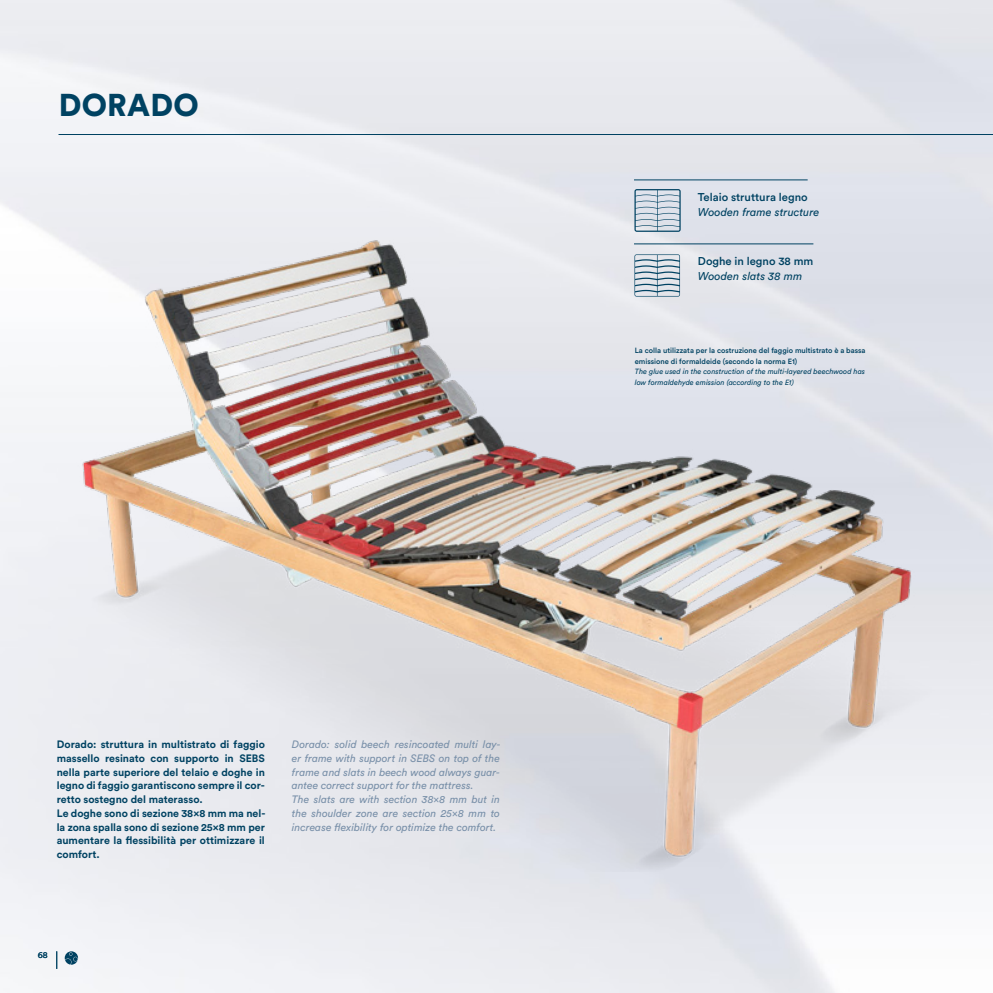
<style>
.page{position:relative;width:993px;height:993px;background:#fff}
.page>*{position:absolute;margin:0;border:0;box-sizing:border-box;transform-origin:0 0}
.t1{font:900 31.25px "Circular Std";letter-spacing:.01em;color:#004262}
.t2{font:500 11.25px "Circular Std";color:#004262}
.t3{font:italic 11.25px "Circular Std";color:#004262}
.t4{font:700 10.62px/13.8px "Circular Std";color:#004262}
.t5{font:italic 10.62px/13.8px "Circular Std";color:#7990a9}
.t6{font:8.75px "Circular Std";color:#004262}
.t7{font:500 7.5px/10.6px "Circular Std";color:#004262}
.t8{font:italic 7.5px/10.6px "Circular Std";color:#004262}
</style>
<div class="page">
<img style="left:0;top:0;width:992px;height:992px">
<svg style="left:56px;top:950px;width:1px;height:18px"></svg>
<svg style="left:65px;top:950px;width:13px;height:14px"></svg>
<img style="left:76px;top:209px;width:893px;height:662px">
<hr style="left:58px;top:134px;width:934px;height:1px;background:#004262">
<hr style="left:633px;top:180px;width:174px;height:1px;background:#004262">
<hr style="left:633px;top:243px;width:180px;height:1px;background:#004262">
<svg style="left:634px;top:189px;width:46px;height:43px;background:#b5c3d0"></svg>
<svg style="left:634px;top:254px;width:45px;height:42px;background:#b3c2cd"></svg>
<h1 class="t1" style="left:59px;top:84px;width:142px">DORADO</h1>
<p class="t2" style="left:697px;top:190px;width:111px">Telaio struttura legno</p>
<p class="t3" style="left:697px;top:205px;width:123px">Wooden frame structure</p>
<p class="t2" style="left:697px;top:254px;width:117px">Doghe in legno 38 mm</p>
<p class="t3" style="left:697px;top:269px;width:106px">Wooden slats 38 mm</p>
<p class="t7" style="left:634px;top:345px;width:232px">La colla utilizzata per la costruzione del faggio multistrato è a bassa emissione di formaldeide (secondo la norma E1)</p>
<p class="t8" style="left:634px;top:366px;width:232px">The glue used in the construction of the multi-layered beechwood has low formaldehyde emission (according to the E1)</p>
<p class="t4" style="left:57px;top:737px;width:210px">Dorado: struttura in multistrato di faggio massello resinato con supporto in SEBS nella parte superiore del telaio e doghe in legno di faggio garantiscono sempre il cor&shy;retto sostegno del materasso.<br>Le doghe sono di sezione 38x8 mm ma nel&shy;la zona spalla sono di sezione 25x8 mm per aumentare la flessibilità per ottimizzare il comfort.</p>
<p class="t5" style="left:292px;top:737px;width:210px">Dorado: solid beech resincoated multi lay&shy;er frame with support in SEBS on top of the frame and slats in beech wood always guar&shy;antee correct support for the mattress.<br>The slats are with section 38x8 mm but in the shoulder zone are section 25x8 mm to increase flexibility for optimize the comfort.</p>
<p class="t6" style="left:38px;top:949px;width:11px">68</p>
</div>
